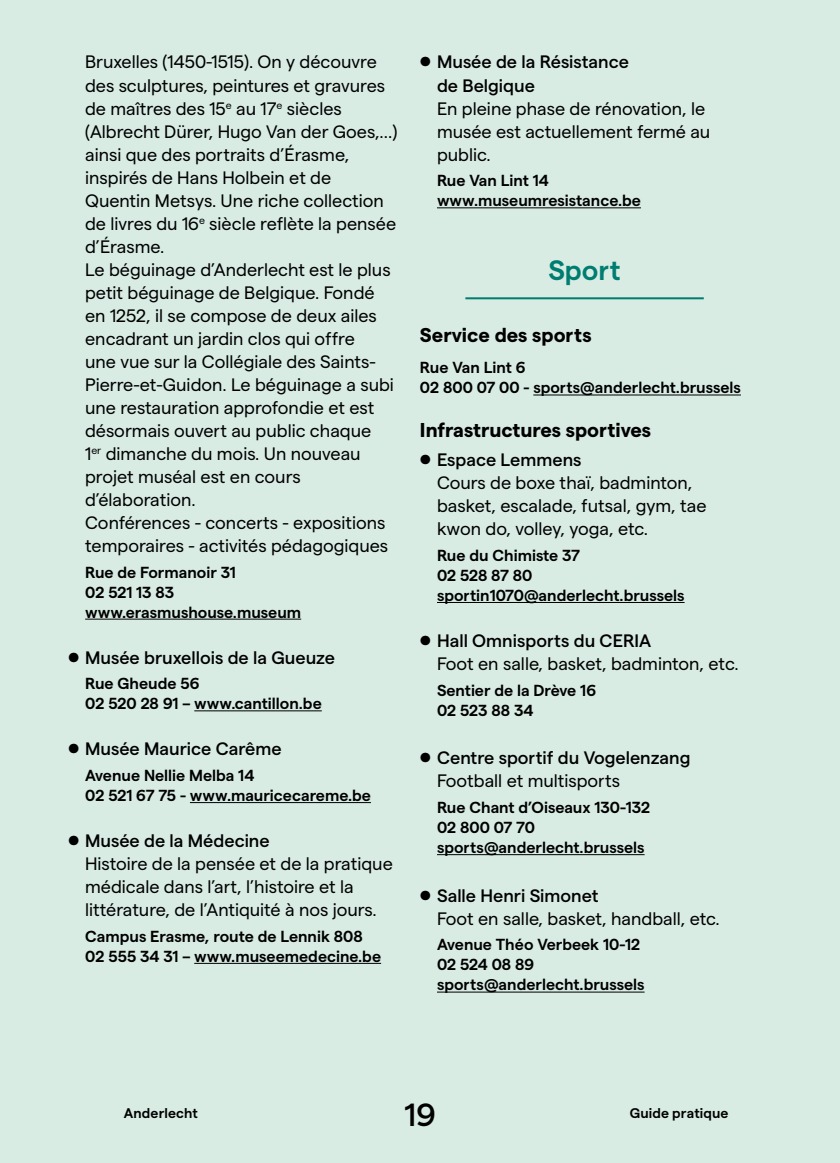
<style>
.page{position:relative;width:840px;height:1163px;background:#fff}
.page>*{position:absolute;margin:0;border:0;box-sizing:border-box;transform-origin:0 0}
.t1{font:500 32px "Matter SQ";color:#000}
.t2{font:600 28px "Matter SQ";color:#007d71}
.t3{font:700 20px "Matter SQ";color:#000}
.t4{font:18px/23px "Matter SQ";color:#000}
.t5{font:500 18px/23px "Matter SQ";color:#000}
.t6{font:600 16px/20px "Matter SQ";color:#000}
.t7{font:600 14px "Matter SQ";letter-spacing:.01em;color:#000}
.s1{font-weight:600;font-size:24px}
.s2{font-weight:500}
.s3{font-weight:400}
</style>
<div class="page">
<div style="left:0;top:0;width:839px;height:1162px;background:#d8ece4"></div>
<hr style="left:85px;top:618px;width:216px;height:1px;background:#000">
<hr style="left:194px;top:710px;width:127px;height:1px;background:#000">
<hr style="left:190px;top:802px;width:181px;height:1px;background:#000">
<hr style="left:194px;top:962px;width:187px;height:1px;background:#000">
<hr style="left:437px;top:207px;width:203px;height:1px;background:#000">
<hr style="left:465px;top:297px;width:238px;height:2px;background:#007d71">
<hr style="left:533px;top:394px;width:207px;height:1px;background:#000">
<hr style="left:437px;top:602px;width:247px;height:1px;background:#000">
<hr style="left:437px;top:854px;width:207px;height:1px;background:#000">
<hr style="left:437px;top:991px;width:207px;height:1px;background:#000">
<p class="t4" style="left:85px;top:49px;width:313px">Bruxelles (1450-1515). On y découvre des sculptures, peintures et gravures de maîtres des 15<sup>e</sup> au 17<sup>e</sup> siècles (Albrecht Dürer, Hugo Van der Goes,...) ainsi que des portraits d’Érasme, inspirés de Hans Holbein et de Quentin Metsys. Une riche collection de livres du 16<sup>e</sup> siècle reflète la pensée d’Érasme.<br>Le béguinage d’Anderlecht est le plus petit béguinage de Belgique. Fondé en 1252, il se compose de deux ailes encadrant un jardin clos qui offre<br>une vue sur la Collégiale des Saints-Pierre-et-Guidon. Le béguinage a subi une restauration approfondie et est désormais ouvert au public chaque<br>1<sup>er</sup> dimanche du mois. Un nouveau projet muséal est en cours d’élaboration.<br>Conférences - concerts - expositions temporaires - activités pédagogiques</p>
<p class="t6" style="left:85px;top:560px;width:217px">Rue de Formanoir 31<br>02 521 13 83 www.erasmushouse.museum</p>
<p class="t5" style="left:68px;top:644px;width:268px"><span class="s1">•</span> Musée bruxellois de la Gueuze</p>
<p class="t6" style="left:85px;top:672px;width:238px">Rue Gheude 56<br>02 520 28 91 – www.cantillon.be</p>
<p class="t5" style="left:68px;top:735px;width:215px"><span class="s1">•</span> Musée Maurice Carême</p>
<p class="t6" style="left:85px;top:763px;width:287px">Avenue Nellie Melba 14<br>02 521 67 75 - www.mauricecareme.be</p>
<p class="t4" style="left:85px;top:827px;width:309px;text-indent:-17px"><span class="s1">•</span> <span class="s2">Musée de la Médecine<br></span>Histoire de la pensée et de la pratique médicale dans l’art, l’histoire et la littérature, de l’Antiquité à nos jours.</p>
<p class="t6" style="left:85px;top:924px;width:297px">Campus Erasme, route de Lennik 808<br>02 555 34 31 – www.museemedecine.be</p>
<p class="t5" style="left:437px;top:49px;width:193px;text-indent:-17px"><span class="s1">•</span> Musée de la Résistance de Belgique</p>
<p class="t4" style="left:437px;top:95px;width:275px">En pleine phase de rénovation, le musée est actuellement fermé au public.</p>
<p class="t6" style="left:437px;top:169px;width:205px">Rue Van Lint 14 www.museumresistance.be</p>
<h2 class="t2" style="left:548px;top:250px;width:74px">Sport</h2>
<p class="t3" style="left:420px;top:320px;width:173px">Service des sports</p>
<p class="t6" style="left:420px;top:356px;width:322px">Rue Van Lint 6<br>02 800 07 00 - sports@anderlecht.brussels</p>
<p class="t3" style="left:420px;top:415px;width:232px">Infrastructures sportives</p>
<p class="t4" style="left:437px;top:446px;width:271px;text-indent:-17px"><span class="s1">•</span> <span class="s2">Espace Lemmens<br></span>Cours de boxe thaï, badminton, basket, escalade, futsal, gym, tae kwon do, volley, yoga, etc.</p>
<p class="t6" style="left:437px;top:543px;width:249px">Rue du Chimiste 37<br>02 528 87 80 sportin1070@anderlecht.brussels</p>
<p class="t4" style="left:437px;top:627px;width:303px;text-indent:-17px"><span class="s1">•</span> <span class="s2">Hall Omnisports du CERIA<br></span>Foot en salle, basket, badminton, etc.</p>
<p class="t6" style="left:437px;top:678px;width:161px">Sentier de la Drève 16<br>02 523 88 34</p>
<p class="t5" style="left:437px;top:744px;width:255px;text-indent:-17px"><span class="s1">•</span> Centre sportif du Vogelenzang<br><span class="s3">Football et multisports</span></p>
<p class="t6" style="left:437px;top:795px;width:215px">Rue Chant d’Oiseaux 130-132<br>02 800 07 70 sports@anderlecht.brussels</p>
<p class="t4" style="left:437px;top:882px;width:284px;text-indent:-17px"><span class="s1">•</span> <span class="s2">Salle Henri Simonet<br></span>Foot en salle, basket, handball, etc.</p>
<p class="t6" style="left:437px;top:933px;width:209px">Avenue Théo Verbeek 10-12<br>02 524 08 89 sports@anderlecht.brussels</p>
<p class="t7" style="left:124px;top:1102px;width:76px">Anderlecht</p>
<h1 class="t1" style="left:404px;top:1090px;width:33px">19</h1>
<p class="t7" style="left:629px;top:1102px;width:100px">Guide pratique</p>
</div>
